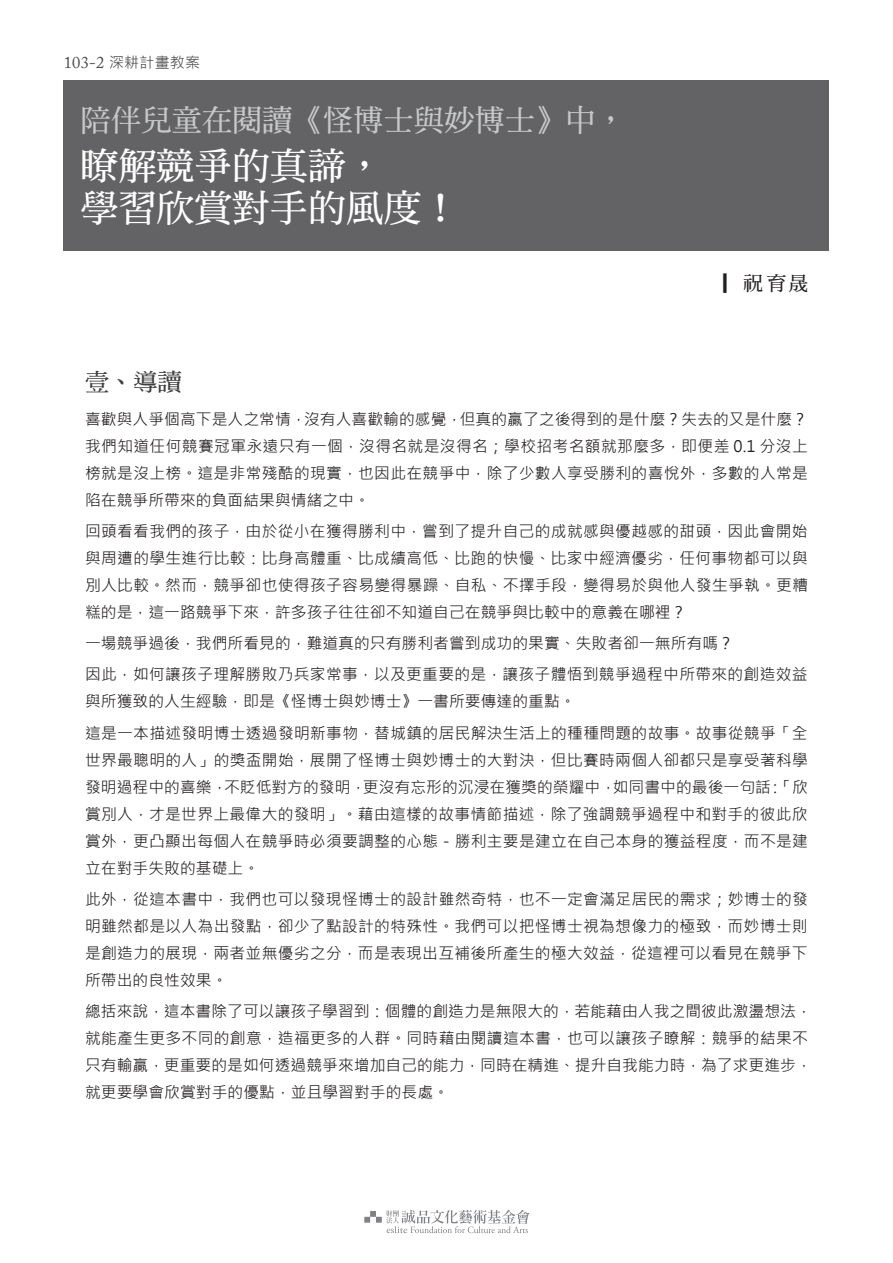
<style>
.page{position:relative;width:893px;height:1263px;background:#fff}
.page>*{position:absolute;margin:0;border:0;box-sizing:border-box;transform-origin:0 0}
.章節標題{font:37.5px "DF Ming W7 WIN BF";letter-spacing:.01em;color:#fff}
.章節標題-2{font:30px "DF Ming W7 WIN BF";letter-spacing:.01em;color:#c7c8ca}
.大標{font:24px "DF Ming W7 WIN BF";color:#3e3e3f}
.t1{font:19.5px "DF Ming W7 WIN BF";color:#231f20}
.內文{font:15.75px/27px "Microsoft Jheng Hei";letter-spacing:.005em;color:#231f20;text-align:justify}
.內文段落{font:15px "Microsoft Jheng Hei";letter-spacing:.015em;color:#4b4c4d}
.s1{font-family:"Adobe Caslon Pro";font-size:16.5px}
.s2{font-family:"DF Yuan W12 WIN BF"}
</style>
<div class="page">
<svg style="left:364px;top:1210px;width:166px;height:23px"></svg>
<div style="left:64px;top:81px;width:765px;height:170px;background:#636366"></div>
<p class="內文段落" style="left:64px;top:53px;width:138px"><span class="s1">103-2</span> 深耕計畫教案</p>
<p class="章節標題-2" style="left:81px;top:105px;width:547px">陪伴兒童在閱讀《怪博士與妙博士》中，</p>
<p class="章節標題" style="left:81px;top:147px;width:304px">瞭解競爭的真諦，</p>
<p class="章節標題" style="left:81px;top:189px;width:380px">學習欣賞對手的風度！</p>
<p class="t1" style="left:720px;top:273px;width:89px"><span class="s2">|</span> 祝育晟</p>
<p class="大標" style="left:85px;top:370px;width:98px">壹、導讀</p>
<p class="內文" style="left:85px;top:405px;width:724px">喜歡與人爭個高下是人之常情，沒有人喜歡輸的感覺，但真的贏了之後得到的是什麼？失去的又是什麼？我們知道任何競賽冠軍永遠只有一個，沒得名就是沒得名；學校招考名額就那麼多，即便差 0.1 分沒上榜就是沒上榜。這是非常殘酷的現實，也因此在競爭中，除了少數人享受勝利的喜悅外，多數的人常是陷在競爭所帶來的負面結果與情緒之中。</p>
<p class="內文" style="left:85px;top:518px;width:724px">回頭看看我們的孩子，由於從小在獲得勝利中，嘗到了提升自己的成就感與優越感的甜頭，因此會開始與周遭的學生進行比較：比身高體重、比成績高低、比跑的快慢、比家中經濟優劣，任何事物都可以與別人比較。然而，競爭卻也使得孩子容易變得暴躁、自私、不擇手段，變得易於與他人發生爭執。更糟糕的是，這一路競爭下來，許多孩子往往卻不知道自己在競爭與比較中的意義在哪裡？</p>
<p class="內文" style="left:85px;top:630px;width:650px">一場競爭過後，我們所看見的，難道真的只有勝利者嘗到成功的果實、失敗者卻一無所有嗎？</p>
<p class="內文" style="left:85px;top:661px;width:724px">因此，如何讓孩子理解勝敗乃兵家常事，以及更重要的是，讓孩子體悟到競爭過程中所帶來的創造效益與所獲致的人生經驗，即是《怪博士與妙博士》一書所要傳達的重點。</p>
<p class="內文" style="left:85px;top:719px;width:724px">這是一本描述發明博士透過發明新事物，替城鎮的居民解決生活上的種種問題的故事。故事從競爭「全世界最聰明的人」的獎盃開始，展開了怪博士與妙博士的大對決，但比賽時兩個人卻都只是享受著科學發明過程中的喜樂，不貶低對方的發明，更沒有忘形的沉浸在獲獎的榮耀中，如同書中的最後一句話：「欣賞別人，才是世界上最偉大的發明」。藉由這樣的故事情節描述，除了強調競爭過程中和對手的彼此欣賞外，更凸顯出每個人在競爭時必須要調整的心態－勝利主要是建立在自己本身的獲益程度，而不是建立在對手失敗的基礎上。</p>
<p class="內文" style="left:85px;top:886px;width:724px">此外，從這本書中，我們也可以發現怪博士的設計雖然奇特，也不一定會滿足居民的需求；妙博士的發明雖然都是以人為出發點，卻少了點設計的特殊性。我們可以把怪博士視為想像力的極致，而妙博士則是創造力的展現，兩者並無優劣之分，而是表現出互補後所產生的極大效益，從這裡可以看見在競爭下所帶出的良性效果。</p>
<p class="內文" style="left:85px;top:998px;width:728px;text-align:left">總括來說，這本書除了可以讓孩子學習到：個體的創造力是無限大的，若能藉由人我之間彼此激盪想法，就能產生更多不同的創意，造福更多的人群。同時藉由閱讀這本書，也可以讓孩子瞭解：競爭的結果不只有輸贏，更重要的是如何透過競爭來增加自己的能力，同時在精進、提升自我能力時，為了求更進步，就更要學會欣賞對手的優點，並且學習對手的長處。</p>
</div>
